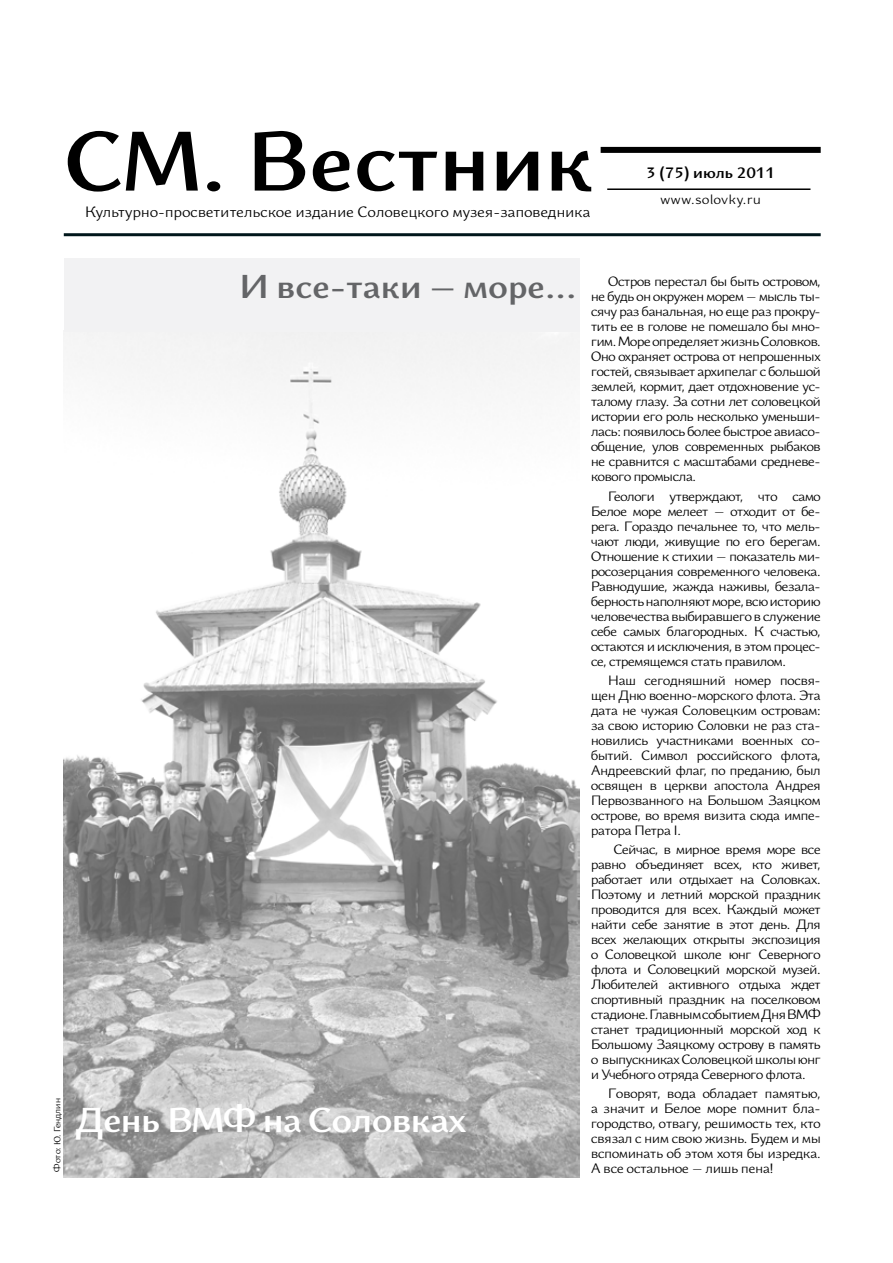
<style>
.page{position:relative;width:893px;height:1263px;background:#fff}
.page>*{position:absolute;margin:0;border:0;box-sizing:border-box;transform-origin:0 0}
.t1{font:700 84px "Solovets";color:#000}
.t2{font:700 34.5px "Solovets";letter-spacing:-.02em;color:#fff}
.t3{font:700 33px "Solovets";color:#646567}
.t4{font:15px "Solovets";letter-spacing:.02em;color:#000}
.t5{font:700 15px "Solovets";color:#000}
.t6{font:13.5px/15px "Solovets";letter-spacing:-.02em;color:#000;text-align:justify}
.t7{font:13.5px "Solovets";letter-spacing:.05em;color:#000}
.t8{font:9px "Solovets";color:#000}
</style>
<div class="page">
<hr style="left:64px;top:233px;width:757px;height:3px;background:#01171b">
<div style="left:601px;top:147px;width:220px;height:6px;background:#000"></div>
<hr style="left:607px;top:188px;width:203px;height:2px;background:#010101">
<img style="left:64px;top:330px;width:516px;height:848px">
<div style="left:64px;top:258px;width:515px;height:74px;background:#f2f2f3"></div>
<h1 class="t1" style="left:65px;top:111px;width:531px">СМ. Вестник</h1>
<p class="t4" style="left:85px;top:203px;width:507px">Культурно-просветительское издание Соловецкого музея-заповедника</p>
<p class="t5" style="left:646px;top:164px;width:130px">3 (75) июль 2011</p>
<p class="t7" style="left:660px;top:190px;width:102px">www.solovky.ru</p>
<h3 class="t3" style="left:240px;top:267px;width:338px">И все-таки – море...</h3>
<p class="t8" style="left:52px;top:1171px;width:75px;rotate:-90deg">Фото: Ю. Гендлин</p>
<h2 class="t2" style="left:75px;top:1099px;width:393px">День ВМФ на Соловках</h2>
<p class="t6" style="left:591px;top:274px;width:231px;text-indent:17px">Остров перестал бы быть островом, не будь он окружен морем – мысль ты&shy;сячу раз банальная, но еще раз прокру&shy;тить ее в голове не помешало бы мно&shy;гим. Море определяет жизнь Соловков.<br>Оно охраняет острова от непрошенных гостей, связывает архипелаг с большой землей, кормит, дает отдохновение ус&shy;талому глазу. За сотни лет соловецкой истории его роль несколько уменьши&shy;лась: появилось более быстрое авиасо&shy;общение, улов современных рыбаков не сравнится с масштабами средневе&shy;кового промысла.</p>
<p class="t6" style="left:591px;top:488px;width:231px;text-indent:17px">Геологи утверждают, что само Белое море мелеет – отходит от бе&shy;рега. Гораздо печальнее то, что мель&shy;чают люди, живущие по его берегам.<br>Отношение к стихии – показатель ми&shy;росозерцания современного человека.<br>Равнодушие, жажда наживы, безала&shy;берность наполняют море, всю историю человечества выбиравшего в служение себе самых благородных. К счастью, остаются и исключения, в этом процес&shy;се, стремящемся стать правилом.</p>
<p class="t6" style="left:591px;top:673px;width:231px;text-indent:17px">Наш сегодняшний номер посвя&shy;щен Дню военно-морского флота. Эта дата не чужая Соловецким островам: за свою историю Соловки не раз ста&shy;новились участниками военных со&shy;бытий. Символ российского флота, Андреевский флаг, по преданию, был освящен в церкви апостола Андрея Первозванного на Большом Заяцком острове, во время визита сюда импе&shy;ратора Петра I.</p>
<p class="t6" style="left:591px;top:842px;width:231px;text-indent:23px">Сейчас, в мирное время море все равно объединяет всех, кто живет, работает или отдыхает на Соловках.<br>Поэтому и летний морской праздник проводится для всех. Каждый может найти себе занятие в этот день. Для всех желающих открыты экспозиция о Соловецкой школе юнг Северного флота и Соловецкий морской музей.<br>Любителей активного отдыха ждет спортивный праздник на поселковом стадионе. Главным событием Дня ВМФ станет традиционный морской ход к Большому Заяцкому острову в память о выпускниках Соловецкой школы юнг и Учебного отряда Северного флота.</p>
<p class="t6" style="left:591px;top:1086px;width:231px;text-indent:17px">Говорят, вода обладает памятью, а значит и Белое море помнит бла&shy;городство, отвагу, решимость тех, кто связал с ним свою жизнь. Будем и мы вспоминать об этом хотя бы изредка.<br>А все остальное – лишь пена!</p>
</div>
